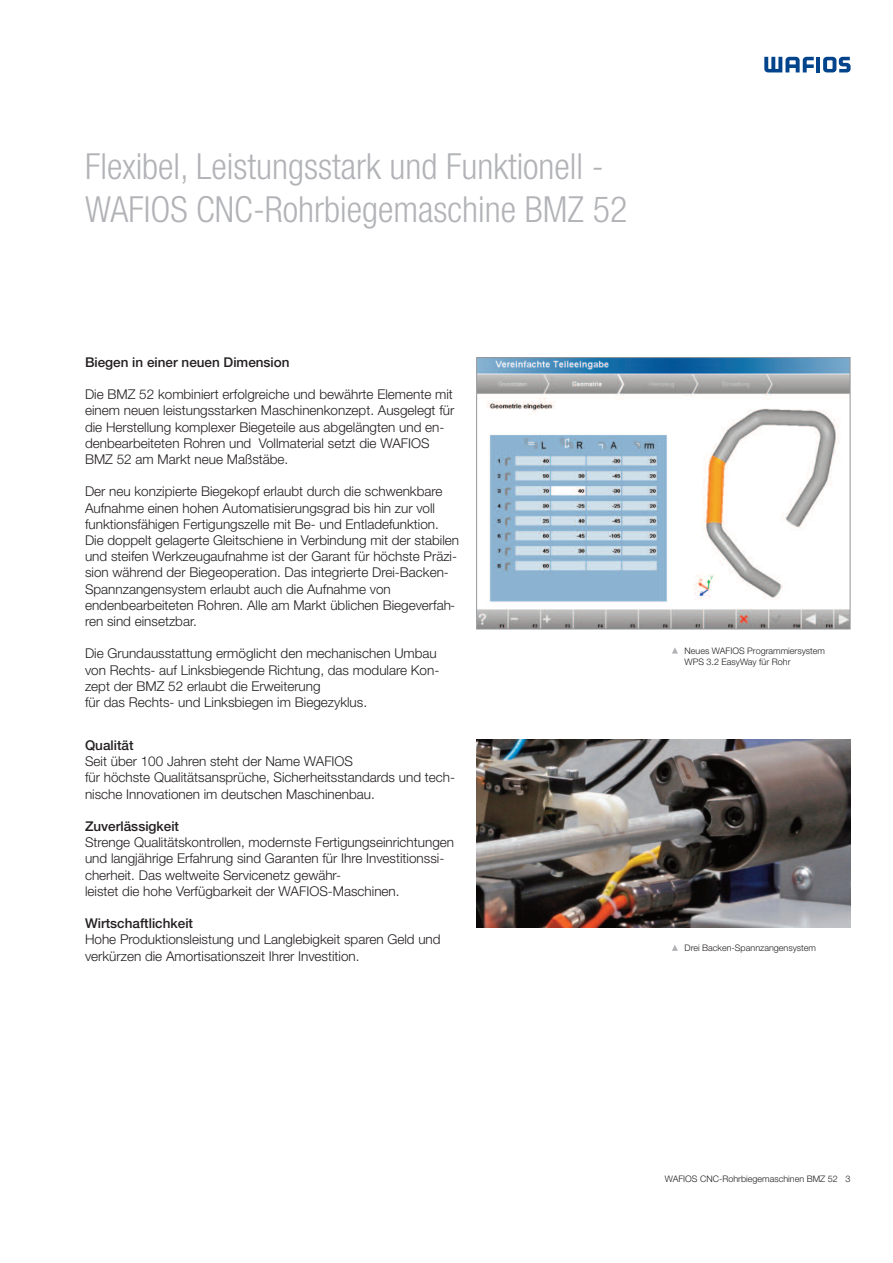
<style>
.page{position:relative;width:893px;height:1263px;background:#fff}
.page>*{position:absolute;margin:0;border:0;box-sizing:border-box;transform-origin:0 0}
.t1{font:300 condensed 36px/43.2px "Helvetica Neue LT";color:#b2b3b7}
.t2{font:300 13.5px/16.2px "Helvetica Neue LT";color:#231f20}
.t3{font:500 13.5px "Helvetica Neue LT";color:#231f20}
.t4{font:300 9px/10.8px "Helvetica Neue LT";color:#231f20}
</style>
<div class="page">
<svg style="left:764px;top:57px;width:50px;height:15px"></svg>
<hr style="left:816px;top:57px;width:4px;height:15px;background:#01448c">
<svg style="left:823px;top:57px;width:28px;height:15px"></svg>
<svg style="left:672px;top:647px;width:6px;height:7px"></svg>
<svg style="left:672px;top:945px;width:6px;height:6px"></svg>
<img style="left:476px;top:740px;width:374px;height:187px">
<img style="left:478px;top:359px;width:370px;height:268px">
<div style="left:476px;top:357px;width:374px;height:272px;border:1px solid #939598"></div>
<h1 class="t1" style="left:85px;top:147px;width:544px">Flexibel, Leistungsstark und Funktionell -<br>WAFIOS CNC-Rohrbiegemaschine BMZ 52</h1>
<p class="t3" style="left:85px;top:357px;width:206px">Biegen in einer neuen Dimension</p>
<p class="t2" style="left:85px;top:388px;width:371px">Die BMZ 52 kombiniert erfolgreiche und bewährte Elemente mit einem neuen leistungsstarken Maschinenkonzept. Ausgelegt für die Herstellung komplexer Biegeteile aus abgelängten und en&shy;denbearbeiteten Rohren und Vollmaterial setzt die WAFIOS BMZ 52 am Markt neue Maßstäbe.</p>
<p class="t2" style="left:85px;top:485px;width:376px">Der neu konzipierte Biegekopf erlaubt durch die schwenkbare Aufnahme einen hohen Automatisierungsgrad bis hin zur voll funktionsfähigen Fertigungszelle mit Be- und Entladefunktion.<br>Die doppelt gelagerte Gleitschiene in Verbindung mit der stabilen und steifen Werkzeugaufnahme ist der Garant für höchste Präzi&shy;sion während der Biegeoperation. Das integrierte Drei-Backen-Spannzangensystem erlaubt auch die Aufnahme von endenbearbeiteten Rohren. Alle am Markt üblichen Biegeverfah&shy;ren sind einsetzbar.</p>
<p class="t2" style="left:85px;top:647px;width:356px">Die Grundausstattung ermöglicht den mechanischen Umbau von Rechts- auf Linksbiegende Richtung, das modulare Kon&shy;zept der BMZ 52 erlaubt die Erweiterung<br>für das Rechts- und Linksbiegen im Biegezyklus.</p>
<p class="t3" style="left:85px;top:740px;width:50px">Qualität</p>
<p class="t2" style="left:85px;top:754px;width:372px">Seit über 100 Jahren steht der Name WAFIOS<br>für höchste Qualitätsansprüche, Sicherheitsstandards und tech&shy;nische Innovationen im deutschen Maschinenbau.</p>
<p class="t3" style="left:85px;top:821px;width:96px">Zuverlässigkeit</p>
<p class="t2" style="left:85px;top:835px;width:371px">Strenge Qualitätskontrollen, modernste Fertigungseinrichtungen und langjährige Erfahrung sind Garanten für Ihre Investitionssi&shy;cherheit. Das weltweite Servicenetz gewähr-<br>leistet die hohe Verfügbarkeit der WAFIOS-Maschinen.</p>
<p class="t3" style="left:85px;top:918px;width:110px">Wirtschaftlichkeit</p>
<p class="t2" style="left:85px;top:933px;width:357px">Hohe Produktionsleistung und Langlebigkeit sparen Geld und verkürzen die Amortisationszeit Ihrer Investition.</p>
<p class="t4" style="left:685px;top:646px;width:142px">Neues WAFIOS Programmiersystem<br>WPS 3.2 EasyWay für Rohr</p>
<p class="t4" style="left:685px;top:943px;width:133px">Drei Backen-Spannzangensystem</p>
<p class="t4" style="left:665px;top:1174px;width:187px">WAFIOS CNC-Rohrbiegemaschinen BMZ 52 3</p>
</div>
